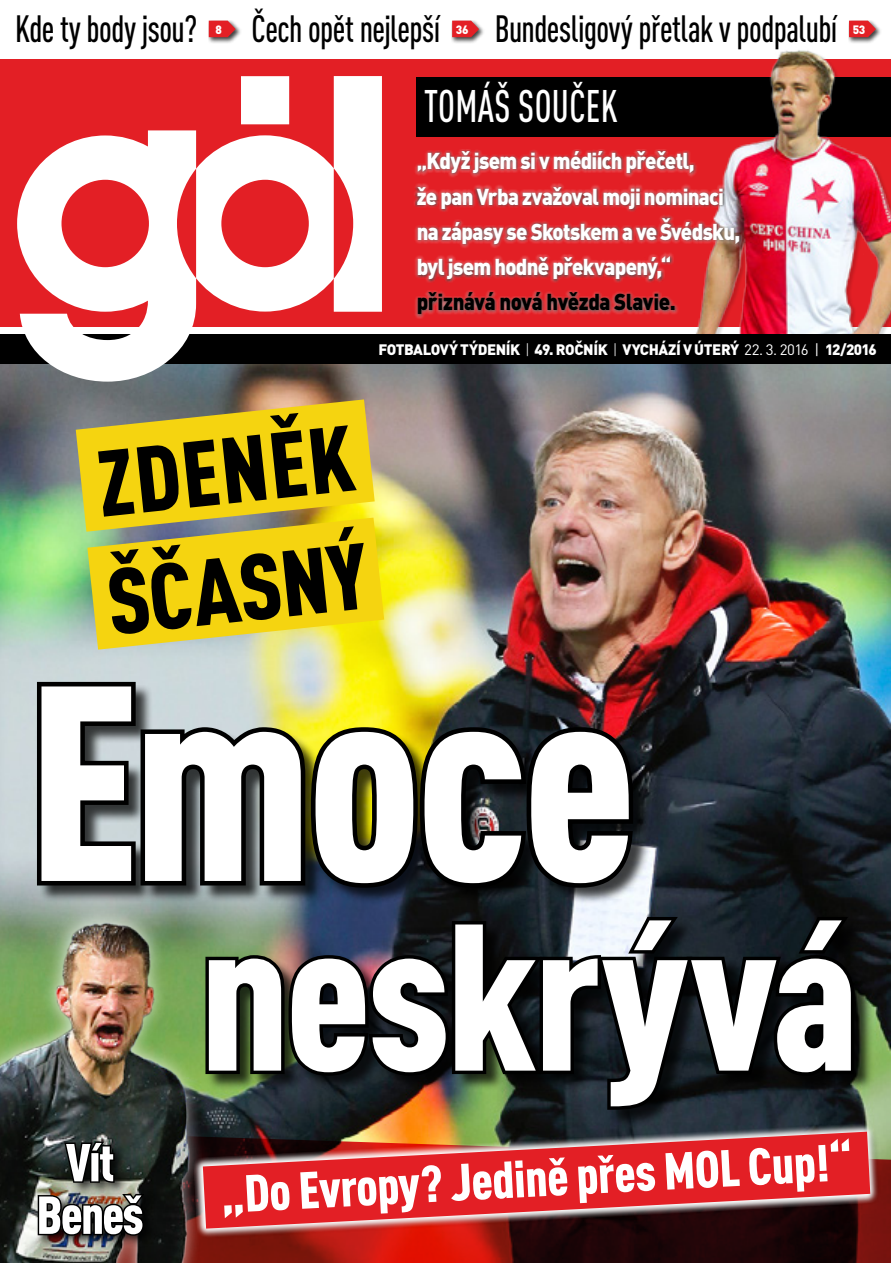
<style>
.page{position:relative;width:891px;height:1263px;background:#fff}
.page>*{position:absolute;margin:0;border:0;box-sizing:border-box;transform-origin:0 0}
.t1{font:900 condensed 273.15px "DIN Pro";letter-spacing:-.02em;color:#fff}
.t2{font:900 condensed 205.2px "DIN Pro";letter-spacing:-.02em;color:#fff}
.t3{font:900 condensed 91.8px/118.5px "DIN Pro";color:#000}
.t4{font:900 condensed 52.5px/52.5px "DIN Pro";letter-spacing:-.035em;color:#fff;text-align:center}
.t5{font:900 condensed 51.3px "DIN Pro";color:#fff}
.t6{font:500 condensed 45px "DIN Pro";letter-spacing:.01em;color:#fff;scale:.85 1}
.t7{font:500 condensed 37.5px "DIN Pro";letter-spacing:-.01em;color:#000;scale:.9 1}
.t8{font:900 22.65px/35.2px "DIN Pro";letter-spacing:-.035em;color:#fff;scale:.9 1}
.t9{font:900 22.65px "DIN Pro";letter-spacing:-.02em;color:#000;scale:.9 1}
.t10{font:900 15px "DIN Pro";letter-spacing:-.03em;color:#fff}
.t11{font:900 12px "DIN Pro";color:#fff}
.s1{font-weight:300}
.s2{font-weight:400}
</style>
<div class="page">
<img style="left:0;top:364px;width:891px;height:733px">
<div style="left:0;top:60px;width:891px;height:267px;background:#e31f25"></div>
<div style="left:417px;top:77px;width:474px;height:59px;background:#000"></div>
<div style="left:40px;top:685px;width:612px;height:219px;background:#000;opacity:.75"></div>
<svg style="left:32px;top:677px;width:606px;height:216px;background:#363428"></svg>
<div style="left:206px;top:919px;width:668px;height:210px;background:#000;opacity:.75"></div>
<svg style="left:228px;top:911px;width:630px;height:186px;background:#1b2020"></svg>
<img style="left:629px;top:50px;width:262px;height:284px">
<img style="left:0;top:899px;width:228px;height:364px">
<div style="left:36px;top:1138px;width:121px;height:110px;background:#000;opacity:.8"></div>
<img style="left:36px;top:1139px;width:103px;height:99px">
<div style="left:414px;top:149px;width:328px;height:170px;background:#fff;opacity:.4"></div>
<div style="left:0;top:334px;width:891px;height:30px;background:#000"></div>
<svg style="left:17px;top:76px;width:365px;height:262px;fill:#fff"></svg>
<div style="left:208px;top:20px;width:34px;height:24px;background:#000;opacity:.75"></div>
<svg style="left:209px;top:21px;width:27px;height:16px"></svg>
<div style="left:451px;top:20px;width:35px;height:24px;background:#000;opacity:.75"></div>
<svg style="left:452px;top:21px;width:27px;height:16px"></svg>
<div style="left:848px;top:20px;width:35px;height:24px;background:#000;opacity:.75"></div>
<svg style="left:849px;top:21px;width:27px;height:16px"></svg>
<svg style="left:0;top:338px;width:482px;height:118px"></svg>
<img style="left:0;top:456px;width:491px;height:255px">
<img style="left:139px;top:1097px;width:752px;height:166px">
<h3 class="t7" style="left:15px;top:1px;width:204px">Kde ty body jsou?</h3>
<p class="t11" style="left:216px;top:21px;width:8px">8</p>
<h3 class="t7" style="left:251px;top:1px;width:212px">Čech opět nejlepší</h3>
<p class="t11" style="left:456px;top:21px;width:14px">36</p>
<h3 class="t7" style="left:495px;top:1px;width:382px">Bundesligový přetlak v podpalubí</h3>
<p class="t11" style="left:853px;top:21px;width:14px">53</p>
<h3 class="t6" style="left:424px;top:73px;width:229px">TOMÁŠ SOUČEK</h3>
<p class="t8" style="left:417px;top:143px;width:361px">„Když jsem si v médiích přečetl,<br>že pan Vrba zvažoval moji nominaci na zápasy se Skotskem a ve Švédsku, byl jsem hodně překvapený, “</p>
<p class="t9" style="left:417px;top:287px;width:289px">přiznává nová hvězda Slavie.</p>
<p class="t10" style="left:378px;top:339px;width:500px">FOTBALOVÝ TÝDENÍK <span class="s1">|</span> 49. ROČNÍK <span class="s1">|</span> VYCHÁZÍ V ÚTERÝ <span class="s2">22. 3. 2016 |</span> 12/2016</p>
<h3 class="t3" style="left:89px;top:424px;width:262px;rotate:-6deg">ZDENĚK<br>ŠČASNÝ</h3>
<h1 class="t1" style="left:26px;top:614px;width:612px">Emoce</h1>
<h2 class="t2" style="left:199px;top:870px;width:662px">neskrývá</h2>
<h3 class="t4" style="left:36px;top:1136px;width:109px">Vít<br>Beneš</h3>
<h3 class="t5" style="left:219px;top:1163px;width:634px;rotate:-3deg">„Do Evropy? Jedině přes MOL Cup!“</h3>
</div>
